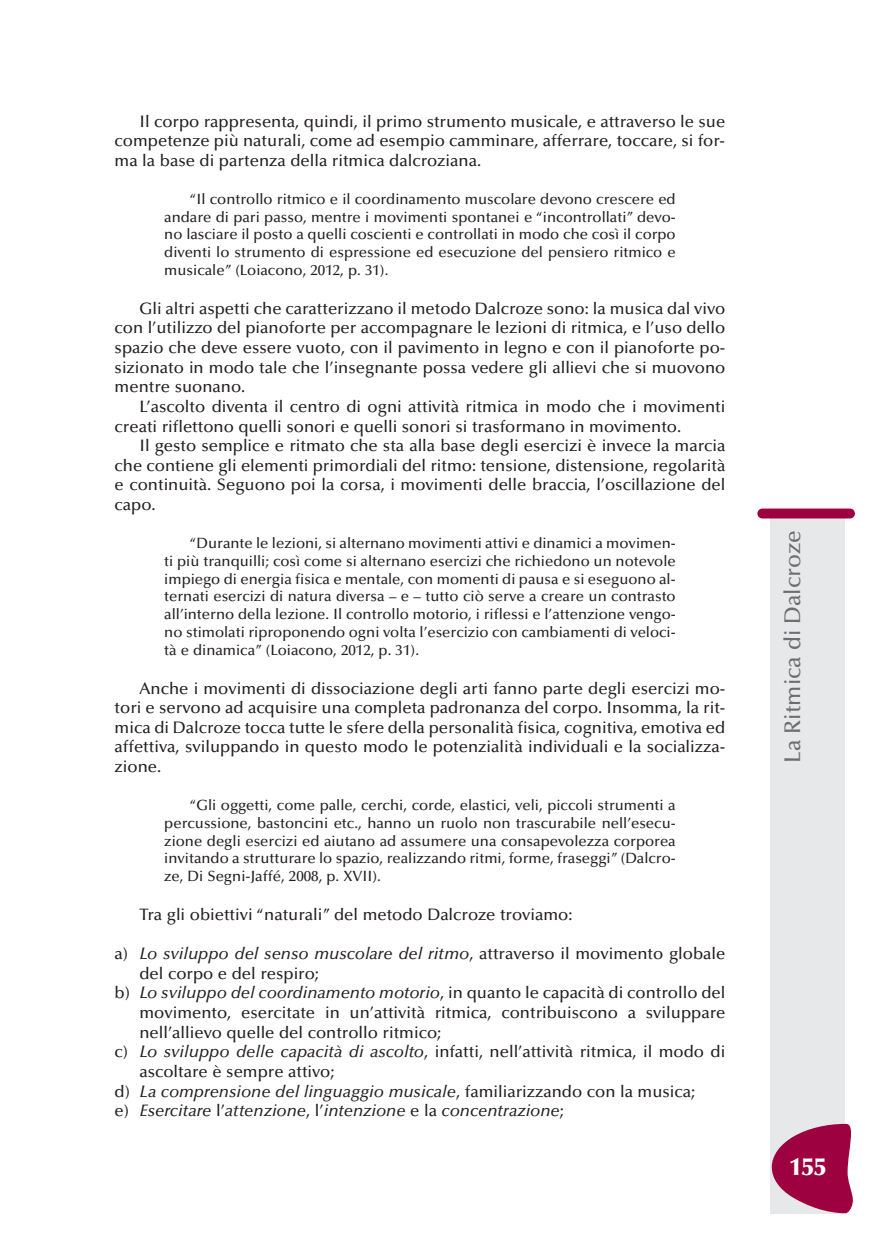
<style>
.page{position:relative;width:869px;height:1241px;background:#fff}
.page>*{position:absolute;margin:0;border:0;box-sizing:border-box;transform-origin:0 0}
.t1{font:900 24.5px "Optima";color:#fff}
.t2{font:500 22.75px "Optima";color:#6c6d70}
.t3{font:500 16.62px/19.6px "Optima";color:#231f20;text-align:justify}
.t4{font:italic 500 16.62px "Optima";color:#231f20}
.t5{font:500 14.88px/17.8px "Optima";color:#231f20;text-align:justify}
.s1{font-style:normal}
.s2{font-style:italic}
</style>
<div class="page">
<div style="left:770px;top:516px;width:74px;height:697px;background:#e7e8e9"></div>
<div style="left:757px;top:508px;width:97px;height:10px;background:#9d0140;border-radius:5px"></div>
<svg style="left:771px;top:1123px;width:82px;height:89px"></svg>
<p class="t3" style="left:115px;top:113px;width:612px;text-indent:25px">Il corpo rappresenta, quindi, il primo strumento musicale, e attraverso le sue competenze più naturali, come ad esempio camminare, afferrare, toccare, si for&shy;ma la base di partenza della ritmica dalcroziana.</p>
<p class="t5" style="left:164px;top:191px;width:512px;text-indent:25px">“Il controllo ritmico e il coordinamento muscolare devono crescere ed andare di pari passo, mentre i movimenti spontanei e “incontrollati” devo&shy;no lasciare il posto a quelli coscienti e controllati in modo che così il corpo diventi lo strumento di espressione ed esecuzione del pensiero ritmico e musicale” (Loiacono, 2012, p. 31).</p>
<p class="t3" style="left:115px;top:300px;width:612px;text-indent:25px">Gli altri aspetti che caratterizzano il metodo Dalcroze sono: la musica dal vivo con l’utilizzo del pianoforte per accompagnare le lezioni di ritmica, e l’uso dello spazio che deve essere vuoto, con il pavimento in legno e con il pianoforte po&shy;sizionato in modo tale che l’insegnante possa vedere gli allievi che si muovono mentre suonano.</p>
<p class="t3" style="left:115px;top:398px;width:612px;text-indent:25px">L’ascolto diventa il centro di ogni attività ritmica in modo che i movimenti creati riflettono quelli sonori e quelli sonori si trasformano in movimento.</p>
<p class="t3" style="left:115px;top:437px;width:612px;text-indent:25px">Il gesto semplice e ritmato che sta alla base degli esercizi è invece la marcia che contiene gli elementi primordiali del ritmo: tensione, distensione, regolarità e continuità. Seguono poi la corsa, i movimenti delle braccia, l’oscillazione del capo.</p>
<p class="t5" style="left:164px;top:535px;width:512px;text-indent:25px">“Durante le lezioni, si alternano movimenti attivi e dinamici a movimen&shy;ti più tranquilli; così come si alternano esercizi che richiedono un notevole impiego di energia fisica e mentale, con momenti di pausa e si eseguono al&shy;ternati esercizi di natura diversa – e – tutto ciò serve a creare un contrasto all’interno della lezione. Il controllo motorio, i riflessi e l’attenzione vengo&shy;no stimolati riproponendo ogni volta l’esercizio con cambiamenti di veloci&shy;tà e dinamica” (Loiacono, 2012, p. 31).</p>
<p class="t3" style="left:115px;top:679px;width:612px;text-indent:25px">Anche i movimenti di dissociazione degli arti fanno parte degli esercizi mo&shy;tori e servono ad acquisire una completa padronanza del corpo. Insomma, la rit&shy;mica di Dalcroze tocca tutte le sfere della personalità fisica, cognitiva, emotiva ed affettiva, sviluppando in questo modo le potenzialità individuali e la socializza&shy;zione.</p>
<p class="t5" style="left:164px;top:797px;width:513px;text-indent:25px">“Gli oggetti, come palle, cerchi, corde, elastici, veli, piccoli strumenti a percussione, bastoncini etc., hanno un ruolo non trascurabile nell’esecu&shy;zione degli esercizi ed aiutano ad assumere una consapevolezza corporea invitando a strutturare lo spazio, realizzando ritmi, forme, fraseggi” (Dalcro&shy;ze, Di Segni-Jaffé, 2008, p. XVII).</p>
<p class="t3" style="left:139px;top:906px;width:434px">Tra gli obiettivi “naturali” del metodo Dalcroze troviamo:</p>
<p class="t4" style="left:115px;top:946px;width:612px"><span class="s1">a)</span> Lo sviluppo del senso muscolare del ritmo<span class="s1">, attraverso il movimento globale</span></p>
<p class="t3" style="left:139px;top:964px;width:181px">del corpo e del respiro;</p>
<p class="t3" style="left:115px;top:984px;width:612px">b) <span class="s2">Lo sviluppo del coordinamento motorio</span>, in quanto le capacità di controllo del</p>
<p class="t3" style="left:139px;top:1004px;width:587px">movimento, esercitate in un’attività ritmica, contribuiscono a sviluppare</p>
<p class="t3" style="left:139px;top:1023px;width:303px">nell’allievo quelle del controllo ritmico;</p>
<p class="t3" style="left:115px;top:1043px;width:612px">c) <span class="s2">Lo sviluppo delle capacità di ascolto</span>, infatti, nell’attività ritmica, il modo di</p>
<p class="t3" style="left:139px;top:1062px;width:196px">ascoltare è sempre attivo;</p>
<p class="t4" style="left:115px;top:1084px;width:582px"><span class="s1">d)</span> La comprensione del linguaggio musicale<span class="s1">, familiarizzando con la musica;</span></p>
<p class="t4" style="left:115px;top:1103px;width:450px"><span class="s1">e)</span> Esercitare <span class="s1">l’</span>attenzione<span class="s1">, l’</span>intenzione <span class="s1">e la</span> concentrazione<span class="s1">;</span></p>
<h2 class="t2" style="left:783px;top:762px;width:233px;rotate:-90deg">La Ritmica di Dalcroze</h2>
<h1 class="t1" style="left:789px;top:1156px;width:38px">155</h1>
</div>
